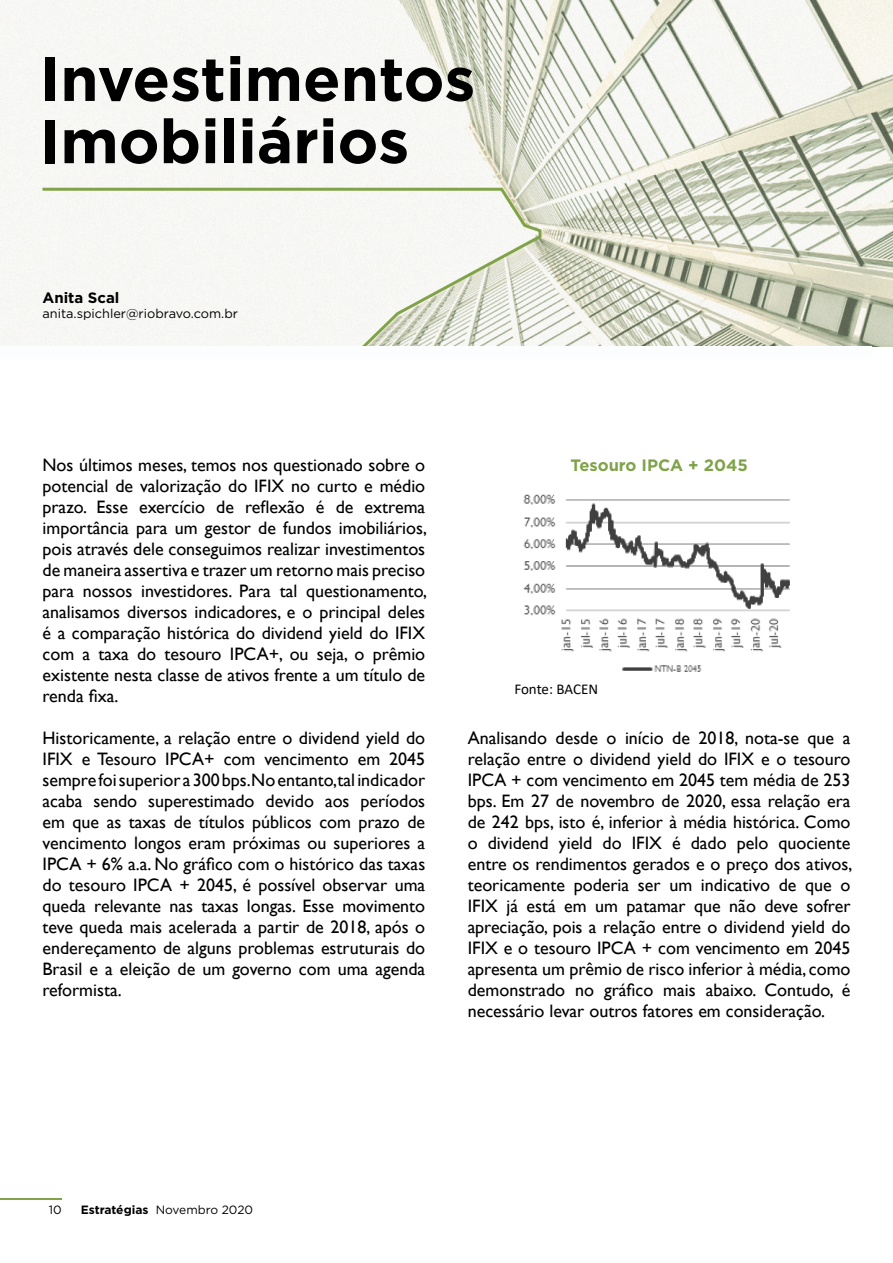
<style>
.page{position:relative;width:893px;height:1263px;background:#fff}
.page>*{position:absolute;margin:0;border:0;box-sizing:border-box;transform-origin:0 0}
.t1{font:700 61.5px/62.2px "Gotham";color:#000}
.t2{font:18px/21px "Gill Sans";color:#000;text-align:justify}
.t3{font:700 17.1px "Gotham";letter-spacing:-.01em;color:#000}
.t4{font:700 16.5px "Gotham";color:#80a34a}
.t5{font:15px "Calibri";letter-spacing:-.01em;color:#000}
.t6{font:700 15px "Gotham";color:#000}
.t7{font:12.75px "Gotham";color:#000}
.t8{font:12px "Gotham";color:#000}
.s1{font-weight:700}
</style>
<div class="page">
<hr style="left:0;top:1198px;width:62px;height:1px;background:#80a34a">
<img style="left:0;top:0;width:893px;height:347px">
<svg style="left:40px;top:186px;width:503px;height:161px"></svg>
<img style="left:523px;top:494px;width:267px;height:178px">
<h1 class="t1" style="left:40px;top:48px;width:437px">Investimentos<br>Imobiliários</h1>
<p class="t3" style="left:43px;top:59px;width:86px">Rio Bravo</p>
<p class="t6" style="left:43px;top:287px;width:78px">Anita Scal</p>
<p class="t7" style="left:43px;top:305px;width:197px">anita.spichler@riobravo.com.br</p>
<p class="t2" style="left:43px;top:455px;width:386px">Nos últimos meses, temos nos questionado sobre o potencial de valorização do IFIX no curto e médio prazo. Esse exercício de reflexão é de extrema importância para um gestor de fundos imobiliários, pois através dele conseguimos realizar investimentos de maneira assertiva e trazer um retorno mais preciso para nossos investidores. Para tal questionamento, analisamos diversos indicadores, e o principal deles é a comparação histórica do dividend yield do IFIX com a taxa do tesouro IPCA+, ou seja, o prêmio existente nesta classe de ativos frente a um título de renda fixa.</p>
<p class="t2" style="left:43px;top:728px;width:384px">Historicamente, a relação entre o dividend yield do IFIX e Tesouro IPCA+ com vencimento em 2045 sempre foi superior a 300 bps.No entanto,tal indicador acaba sendo superestimado devido aos períodos em que as taxas de títulos públicos com prazo de vencimento longos eram próximas ou superiores a IPCA + 6% a.a. No gráfico com o histórico das taxas do tesouro IPCA + 2045, é possível observar uma queda relevante nas taxas longas. Esse movimento teve queda mais acelerada a partir de 2018, após o endereçamento de alguns problemas estruturais do Brasil e a eleição de um governo com uma agenda reformista.</p>
<p class="t4" style="left:570px;top:454px;width:179px">Tesouro IPCA + 2045</p>
<p class="t5" style="left:514px;top:678px;width:85px">Fonte: BACEN</p>
<p class="t2" style="left:468px;top:728px;width:386px">Analisando desde o início de 2018, nota-se que a relação entre o dividend yield do IFIX e o tesouro IPCA + com vencimento em 2045 tem média de 253 bps. Em 27 de novembro de 2020, essa relação era de 242 bps, isto é, inferior à média histórica. Como o dividend yield do IFIX é dado pelo quociente entre os rendimentos gerados e o preço dos ativos, teoricamente poderia ser um indicativo de que o IFIX já está em um patamar que não deve sofrer apreciação, pois a relação entre o dividend yield do IFIX e o tesouro IPCA + com vencimento em 2045 apresenta um prêmio de risco inferior à média, como demonstrado no gráfico mais abaixo. Contudo, é necessário levar outros fatores em consideração.</p>
<p class="t8" style="left:49px;top:1202px;width:14px">10</p>
<p class="t8" style="left:81px;top:1202px;width:174px"><span class="s1">Estratégias</span> Novembro 2020</p>
</div>
